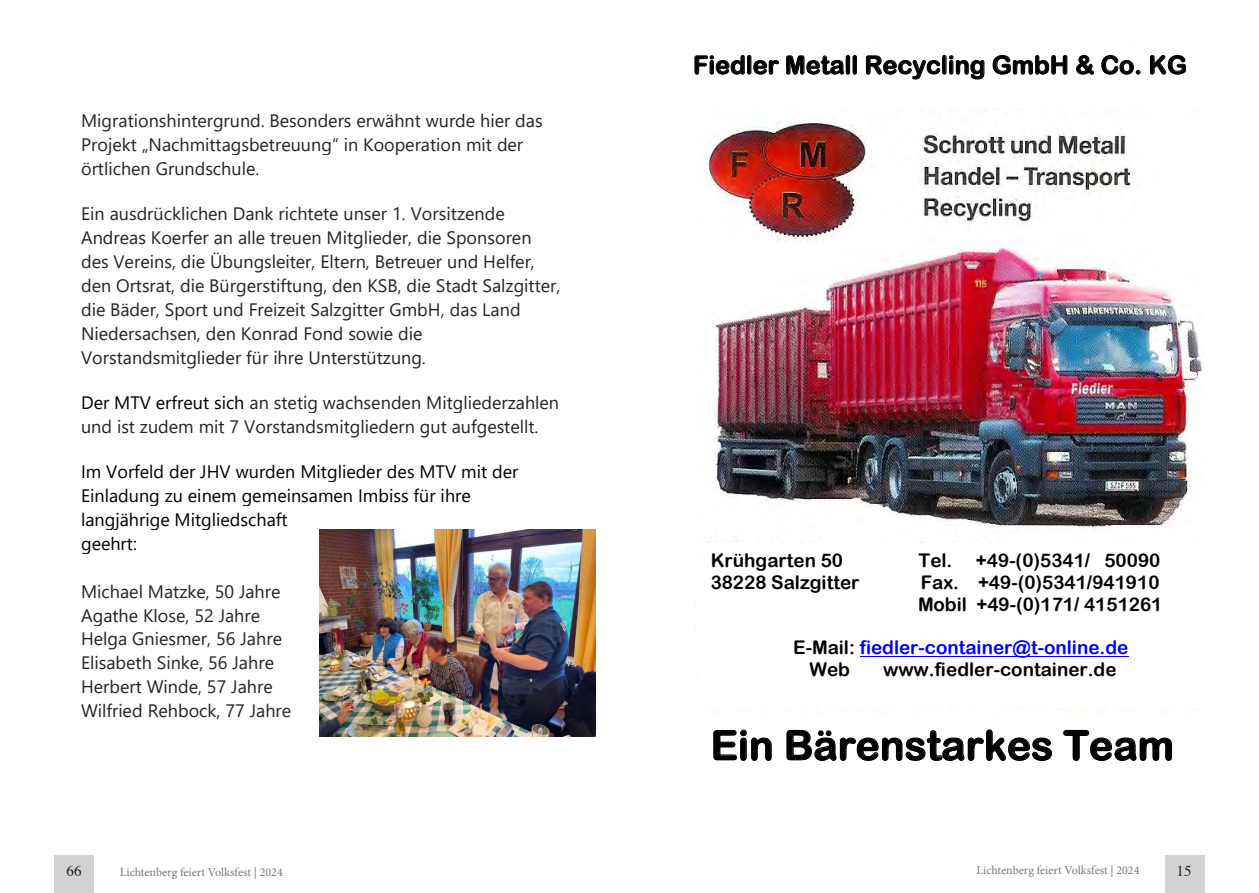
<style>
.page{position:relative;width:1259px;height:893px;background:#fff}
.page>*{position:absolute;margin:0;border:0;box-sizing:border-box;transform-origin:0 0}
.t1{font:700 40.95px "Arial Rounded MT";color:#000}
.t2{font:700 25.05px "Arial Rounded MT";color:#000}
.t3{font:700 18.9px/21.9px "Arial Rounded MT";letter-spacing:-.005em;color:#000}
.t4{font:700 18.9px/21.9px "Arial Rounded MT";letter-spacing:-.005em;color:#00f}
.t5{font:18px/24px "Segoe UI";color:#212529}
.t6{font:18px/24px "Segoe UI";color:#000}
.t7{font:15px "Times";color:#231f20}
.t8{font:12px "Minion Pro";color:#76787b}
.s1{color:#000}
</style>
<div class="page">
<img style="left:319px;top:530px;width:276px;height:207px">
<div style="left:54px;top:855px;width:39px;height:38px;background:#d1d2d4"></div>
<img style="left:703px;top:108px;width:501px;height:604px">
<div style="left:699px;top:543px;width:506px;height:164px;background:#fff"></div>
<hr style="left:860px;top:656px;width:268px;height:1px;background:#00f">
<div style="left:1165px;top:855px;width:39px;height:38px;background:#d1d2d4"></div>
<p class="t5" style="left:81px;top:107px;width:463px">Migrationshintergrund. Besonders erwähnt wurde hier das<br>Projekt „Nachmittagsbetreuung“ in Kooperation mit der örtlichen Grundschule.</p>
<p class="t5" style="left:81px;top:200px;width:481px">Ein ausdrücklichen Dank richtete unser 1. Vorsitzende Andreas Koerfer an alle treuen Mitglieder, die Sponsoren des Vereins, die Übungsleiter, Eltern, Betreuer und Helfer, den Ortsrat, die Bürgerstiftung, den KSB, die Stadt Salzgitter, die Bäder, Sport und Freizeit Salzgitter GmbH, das Land Niedersachsen, den Konrad Fond sowie die Vorstandsmitglieder für ihre Unterstützung.</p>
<p class="t5" style="left:81px;top:389px;width:479px"><span class="s1">Der MTV erfreut sich</span> an stetig wachsenden Mitgliederzahlen und ist zudem mit 7 Vorstandsmitgliedern gut aufgestellt.</p>
<p class="t6" style="left:81px;top:458px;width:439px">Im Vorfeld der JHV wurden Mitglieder des MTV mit der Einladung zu einem gemeinsamen Imbiss für ihre langjährige Mitgliedschaft<br>geehrt:</p>
<p class="t5" style="left:81px;top:578px;width:212px">Michael Matzke, 50 Jahre<br>Agathe Klose, 52 Jahre<br>Helga Gniesmer, 56 Jahre<br>Elisabeth Sinke, 56 Jahre<br>Herbert Winde, 57 Jahre<br>Wilfried Rehbock, 77 Jahre</p>
<p class="t7" style="left:66px;top:857px;width:16px">66</p>
<p class="t8" style="left:120px;top:864px;width:164px">Lichtenberg feiert Volksfest | 2024</p>
<h2 class="t2" style="left:693px;top:50px;width:495px">Fiedler Metall Recycling GmbH &amp; Co. KG</h2>
<p class="t3" style="left:710px;top:549px;width:134px">Krühgarten 50</p>
<p class="t3" style="left:918px;top:549px;width:243px">Tel. +49-(0)5341/ 50090</p>
<p class="t3" style="left:710px;top:571px;width:150px">38228 Salzgitter</p>
<p class="t3" style="left:918px;top:571px;width:246px">Fax. +49-(0)5341/941910<br>Mobil +49-(0)171/ 4151261</p>
<p class="t4" style="left:809px;top:636px;width:320px;text-indent:-16px"><span class="s1">E-Mail:</span> fiedler-container@t-online.de<br><span class="s1">Web</span></p>
<p class="t3" style="left:883px;top:658px;width:235px">www.fiedler-container.de</p>
<h1 class="t1" style="left:710px;top:721px;width:465px">Ein Bärenstarkes Team</h1>
<p class="t8" style="left:976px;top:862px;width:164px">Lichtenberg feiert Volksfest | 2024</p>
<p class="t7" style="left:1176px;top:857px;width:16px">15</p>
</div>
